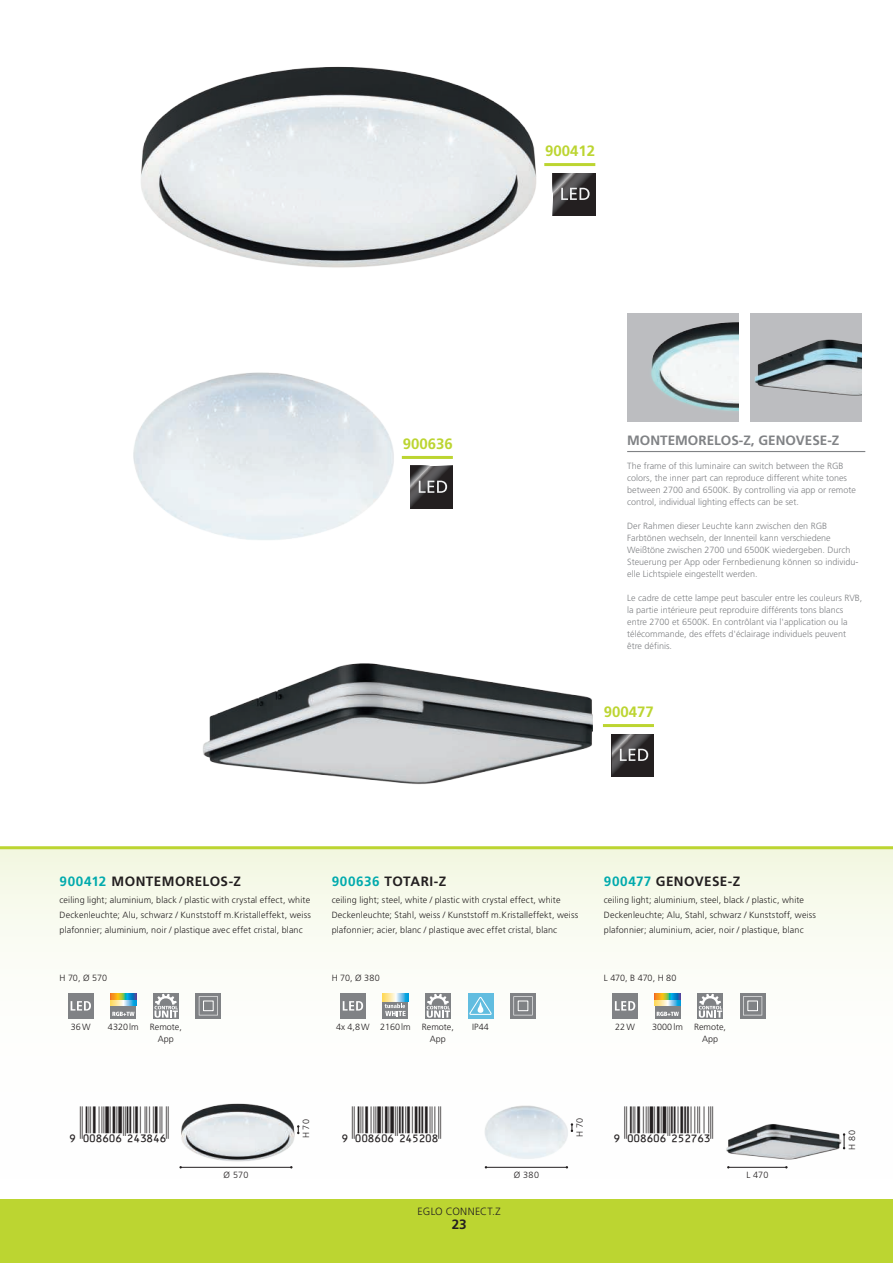
<style>
.page{position:relative;width:893px;height:1263px;background:#fff}
.page>*{position:absolute;margin:0;border:0;box-sizing:border-box;transform-origin:0 0}
.t1{font:36px "Ean Bwr P36 Tt";color:#231f20}
.t2{font:700 15px "Frutiger";color:#bcd531}
.t3{font:700 13.5px "Frutiger";letter-spacing:.035em;color:#231f20}
.t4{font:700 13.5px "Frutiger";color:#808285}
.t5{font:300 10.5px "Frutiger";letter-spacing:.02em;color:#231f20}
.t6{font:300 9px/12px "Frutiger";color:#808285}
.t7{font:300 9px/15px "Frutiger";letter-spacing:.015em;color:#231f20}
.s1{color:#00aaad}
</style>
<div class="page">
<svg style="left:0;top:849px;width:893px;height:320px"></svg>
<hr style="left:0;top:846px;width:893px;height:3px;background:#bcd531">
<div style="left:68px;top:993px;width:26px;height:25px;background:#808285"></div>
<svg style="left:71px;top:1001px;width:20px;height:9px"></svg>
<div style="left:111px;top:993px;width:25px;height:25px;background:#808285"></div>
<svg style="left:111px;top:999px;width:25px;height:7px"></svg>
<svg style="left:112px;top:1012px;width:22px;height:4px"></svg>
<svg style="left:111px;top:993px;width:25px;height:6px"></svg>
<div style="left:153px;top:993px;width:26px;height:25px;background:#808285"></div>
<svg style="left:154px;top:994px;width:24px;height:24px"></svg>
<svg style="left:196px;top:993px;width:25px;height:25px"></svg>
<svg style="left:199px;top:996px;width:19px;height:19px"></svg>
<div style="left:203px;top:1001px;width:10px;height:10px;border:1px solid #fff"></div>
<div style="left:340px;top:993px;width:26px;height:25px;background:#808285"></div>
<svg style="left:343px;top:1001px;width:20px;height:9px"></svg>
<svg style="left:383px;top:1001px;width:25px;height:17px"></svg>
<svg style="left:385px;top:1003px;width:21px;height:13px"></svg>
<svg style="left:383px;top:993px;width:25px;height:8px"></svg>
<svg style="left:425px;top:993px;width:26px;height:25px"></svg>
<svg style="left:427px;top:994px;width:23px;height:24px"></svg>
<div style="left:468px;top:993px;width:25px;height:25px;background:#62bde0"></div>
<svg style="left:469px;top:997px;width:23px;height:18px"></svg>
<div style="left:510px;top:993px;width:26px;height:25px;background:#808285"></div>
<svg style="left:513px;top:996px;width:20px;height:19px"></svg>
<div style="left:518px;top:1001px;width:10px;height:10px;border:1px solid #fff"></div>
<hr style="left:627px;top:451px;width:238px;height:1px;background:#808285">
<div style="left:612px;top:993px;width:26px;height:25px;background:#808285"></div>
<svg style="left:615px;top:1001px;width:20px;height:9px"></svg>
<div style="left:655px;top:993px;width:25px;height:25px;background:#808285"></div>
<svg style="left:655px;top:999px;width:25px;height:7px"></svg>
<svg style="left:657px;top:1012px;width:22px;height:4px"></svg>
<svg style="left:655px;top:993px;width:25px;height:6px"></svg>
<svg style="left:697px;top:993px;width:26px;height:25px"></svg>
<svg style="left:699px;top:994px;width:23px;height:24px"></svg>
<svg style="left:740px;top:993px;width:25px;height:25px"></svg>
<svg style="left:743px;top:996px;width:19px;height:19px"></svg>
<div style="left:747px;top:1001px;width:11px;height:10px;border:1px solid #fff"></div>
<hr style="left:181px;top:1167px;width:110px;height:1px;background:#231f20">
<img style="left:174px;top:1079px;width:127px;height:83px">
<svg style="left:297px;top:1125px;width:2px;height:9px"></svg>
<hr style="left:486px;top:1167px;width:81px;height:1px;background:#231f20">
<img style="left:476px;top:1084px;width:99px;height:79px">
<svg style="left:571px;top:1123px;width:2px;height:9px"></svg>
<hr style="left:728px;top:1167px;width:58px;height:1px;background:#231f20">
<img style="left:717px;top:1072px;width:126px;height:93px">
<svg style="left:843px;top:1133px;width:2px;height:16px"></svg>
<img style="left:141px;top:66px;width:422px;height:202px">
<img style="left:133px;top:372px;width:287px;height:168px">
<img style="left:164px;top:663px;width:428px;height:216px">
<img style="left:750px;top:314px;width:112px;height:108px">
<div style="left:627px;top:314px;width:112px;height:108px;background:#bcbdc0"></div>
<img style="left:651px;top:322px;width:88px;height:89px">
<hr style="left:544px;top:163px;width:51px;height:3px;background:#bcd531">
<div style="left:553px;top:173px;width:42px;height:43px;background:#231f20"></div>
<svg style="left:553px;top:173px;width:40px;height:41px"></svg>
<svg style="left:561px;top:188px;width:29px;height:12px"></svg>
<hr style="left:402px;top:456px;width:51px;height:3px;background:#bcd531">
<svg style="left:410px;top:466px;width:43px;height:42px"></svg>
<svg style="left:419px;top:481px;width:28px;height:12px"></svg>
<hr style="left:603px;top:724px;width:51px;height:3px;background:#bcd531">
<svg style="left:611px;top:734px;width:43px;height:42px;background:#484647"></svg>
<div style="left:0;top:1199px;width:893px;height:64px;background:#bcd531"></div>
<h2 class="t2" style="left:545px;top:145px;width:52px">900412</h2>
<h2 class="t2" style="left:403px;top:438px;width:52px">900636</h2>
<h3 class="t4" style="left:627px;top:435px;width:214px">MONTEMORELOS-Z, GENOVESE-Z</h3>
<p class="t6" style="left:627px;top:460px;width:230px">The frame of this luminaire can switch between the RGB colors, the inner part can reproduce different white tones between 2700 and 6500K. By controlling via app or remote control, individual lighting effects can be set.</p>
<p class="t6" style="left:627px;top:520px;width:233px">Der Rahmen dieser Leuchte kann zwischen den RGB Farbtönen wechseln, der Innenteil kann verschiedene Weißtöne zwischen 2700 und 6500K wiedergeben. Durch Steuerung per App oder Fernbedienung können so individu&shy;elle Lichtspiele eingestellt werden.</p>
<p class="t6" style="left:627px;top:592px;width:237px">Le cadre de cette lampe peut basculer entre les couleurs RVB, la partie intérieure peut reproduire différents tons blancs entre 2700 et 6500K. En contrôlant via l'application ou la télécommande, des effets d'éclairage individuels peuvent être définis.</p>
<h2 class="t2" style="left:604px;top:706px;width:52px">900477</h2>
<h3 class="t3" style="left:60px;top:876px;width:183px"><span class="s1">900412</span> MONTEMORELOS-Z</h3>
<h3 class="t3" style="left:332px;top:876px;width:116px"><span class="s1">900636</span> TOTARI-Z</h3>
<h3 class="t3" style="left:604px;top:876px;width:138px"><span class="s1">900477</span> GENOVESE-Z</h3>
<p class="t7" style="left:60px;top:893px;width:253px;text-align:justify">ceiling light; aluminium, black / plastic with crystal effect, white Deckenleuchte; Alu, schwarz / Kunststoff m.Kristalleffekt, weiss plafonnier; aluminium, noir / plastique avec effet cristal, blanc</p>
<p class="t7" style="left:60px;top:971px;width:49px">H 70, Ø 570</p>
<p class="t7" style="left:332px;top:893px;width:248px">ceiling light; steel, white / plastic with crystal effect, white<br>Deckenleuchte; Stahl, weiss / Kunststoff m.Kristalleffekt, weiss plafonnier; acier, blanc / plastique avec effet cristal, blanc</p>
<p class="t7" style="left:332px;top:971px;width:50px">H 70, Ø 380</p>
<p class="t7" style="left:604px;top:893px;width:214px">ceiling light; aluminium, steel, black / plastic, white<br>Deckenleuchte; Alu, Stahl, schwarz / Kunststoff, weiss plafonnier; aluminium, acier, noir / plastique, blanc</p>
<p class="t7" style="left:604px;top:971px;width:74px">L 470, B 470, H 80</p>
<p class="t7" style="left:71px;top:1020px;width:21px">36 W</p>
<p class="t7" style="left:158px;top:1021px;width:26px;line-height:12px;text-indent:-50px">4320 lm Remote,<br>App</p>
<p class="t7" style="left:430px;top:1021px;width:26px;line-height:12px;text-indent:-94px">4x 4,8 W 2160 lm Remote,<br>App</p>
<p class="t7" style="left:472px;top:1020px;width:18px">IP44</p>
<p class="t7" style="left:615px;top:1020px;width:21px">22 W</p>
<p class="t7" style="left:702px;top:1021px;width:26px;line-height:12px;text-indent:-50px">3000 lm Remote,<br>App</p>
<h1 class="t1" style="left:60px;top:1107px;width:111px">,!0AI6A6-CEDIEG!</h1>
<p class="t7" style="left:299px;top:1138px;width:20px;rotate:-90deg">H 70</p>
<h1 class="t1" style="left:332px;top:1107px;width:111px">,!0AI6A6-CEFCAI!</h1>
<p class="t7" style="left:573px;top:1137px;width:20px;rotate:-90deg">H 70</p>
<h1 class="t1" style="left:604px;top:1107px;width:111px">,!0AI6A6-CFCHGD!</h1>
<p class="t7" style="left:845px;top:1150px;width:21px;rotate:-90deg">H 80</p>
<p class="t7" style="left:224px;top:1168px;width:26px">Ø 570</p>
<p class="t7" style="left:514px;top:1168px;width:27px">Ø 380</p>
<p class="t7" style="left:746px;top:1168px;width:24px">L 470</p>
<p class="t5" style="left:418px;top:1207px;width:85px">EGLO CONNECT.Z</p>
<h3 class="t3" style="left:452px;top:1219px;width:17px">23</h3>
</div>
